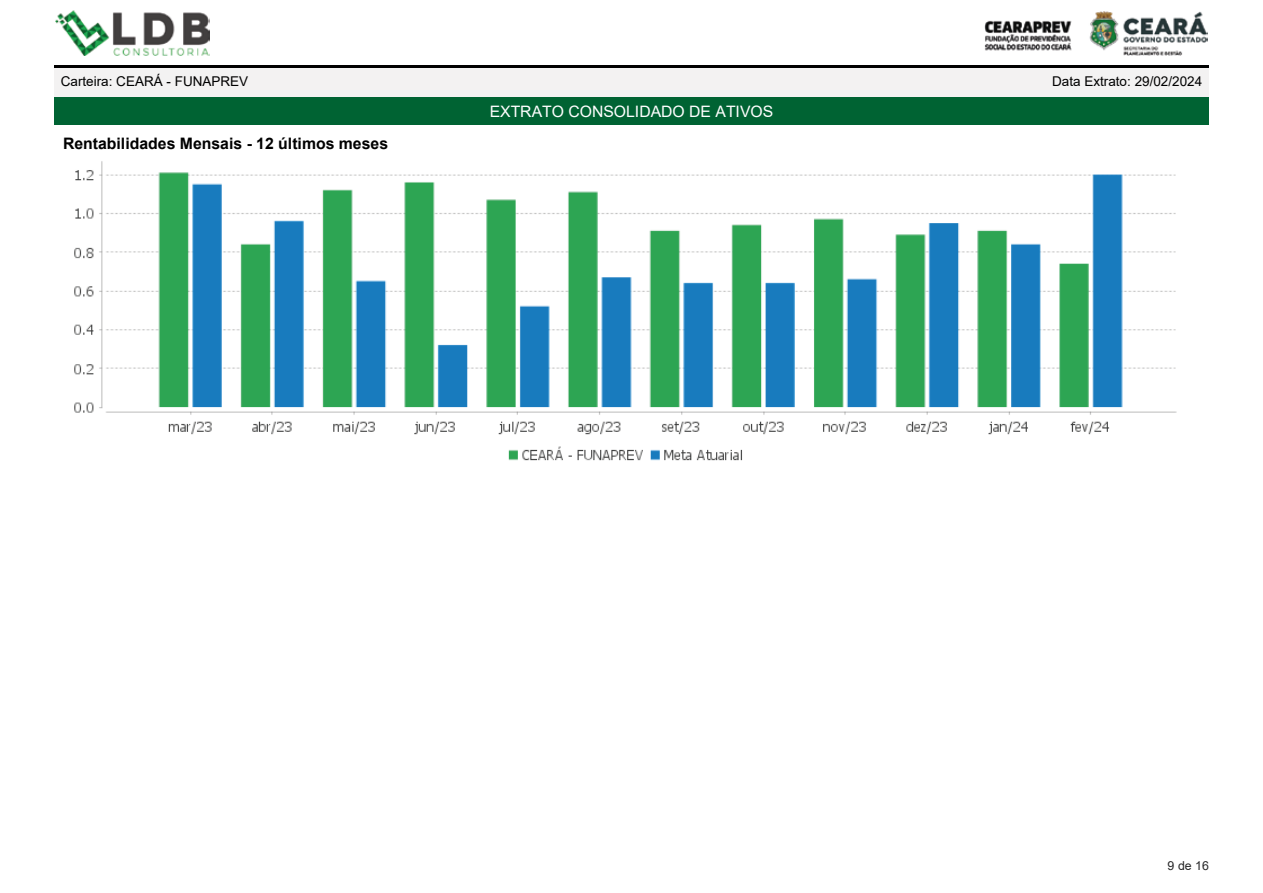
<style>
.page{position:relative;width:1263px;height:893px;background:#fff}
.page>*{position:absolute;margin:0;border:0;box-sizing:border-box;transform-origin:0 0}
.t1{font:700 15.75px "Arial";color:#000}
.t2{font:15.75px "Arial";color:#fff}
.t3{font:13.5px "Arial";color:#000}
.t4{font:12.3px "Arial";color:#262627}
</style>
<div class="page">
<div style="left:54px;top:65px;width:1155px;height:33px;background:#f3f2f2"></div>
<hr style="left:54px;top:65px;width:1155px;height:3px;background:#000">
<div style="left:54px;top:98px;width:1155px;height:27px;background:#006333"></div>
<img style="left:55px;top:10px;width:155px;height:45px">
<img style="left:984px;top:11px;width:224px;height:44px">
<img style="left:74px;top:161px;width:1103px;height:300px">
<p class="t3" style="left:61px;top:72px;width:189px">Carteira: CEARÁ - FUNAPREV</p>
<p class="t3" style="left:1052px;top:72px;width:152px">Data Extrato: 29/02/2024</p>
<p class="t2" style="left:490px;top:101px;width:285px">EXTRATO CONSOLIDADO DE ATIVOS</p>
<p class="t1" style="left:63px;top:132px;width:327px">Rentabilidades Mensais - 12 últimos meses</p>
<p class="t4" style="left:1167px;top:857px;width:43px">9 de 16</p>
</div>
